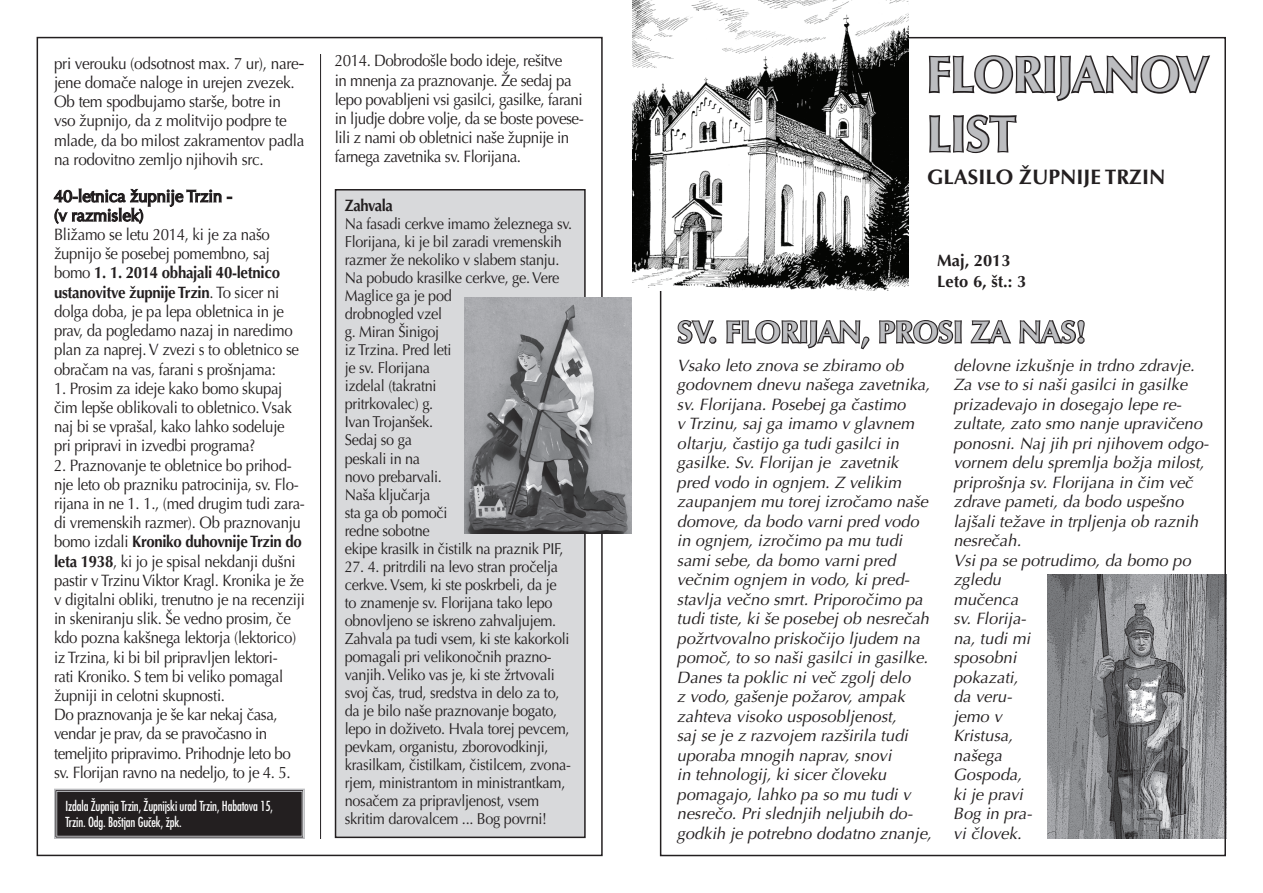
<style>
.page{position:relative;width:1263px;height:893px;background:#fff}
.page>*{position:absolute;margin:0;border:0;box-sizing:border-box;transform-origin:0 0}
.t1{font:700 49.5px/59.4px "Optima";color:#bcbdc0;scale:.95 1}
.t2{font:700 30px "Optima";color:#bcbdc0}
.t3{font:700 21px "Optima";color:#231f20}
.t4{font:italic 16.5px/19.5px "Optima";color:#231f20}
.t5{font:16.5px/19.2px "Optima";letter-spacing:-.02em;color:#231f20;scale:.91 1}
.t6{font:16.5px/19.2px "Optima";letter-spacing:-.02em;color:#231f20;scale:.92 1}
.t7{font:16.5px/19.2px "Optima";letter-spacing:-.02em;color:#231f20;scale:.93 1}
.t8{font:700 16.5px/21px "Optima";color:#231f20}
.t9{font:700 16.5px "Optima";letter-spacing:-.03em;color:#231f20;scale:.9 1}
.t10{font:15.75px/18px "Optima";letter-spacing:-.02em;color:#231f20;scale:.92 1}
.t11{font:500 condensed 13.5px/16.2px "Futura";letter-spacing:-.01em;color:#fff;scale:.93 1}
.s1{font-weight:700}
</style>
<div class="page">
<svg style="left:677px;top:320px;width:39px;height:24px"></svg>
<div style="left:709px;top:337px;width:7px;height:7px;border:2px solid #231f20;border-radius:50%"></div>
<svg style="left:726px;top:320px;width:144px;height:30px"></svg>
<svg style="left:879px;top:320px;width:83px;height:24px"></svg>
<svg style="left:970px;top:320px;width:115px;height:24px"></svg>
<svg style="left:928px;top:55px;width:282px;height:47px"></svg>
<svg style="left:929px;top:114px;width:88px;height:40px"></svg>
<svg style="left:54px;top:788px;width:251px;height:51px;background:#353133"></svg>
<div style="left:56px;top:791px;width:246px;height:45px;border:1px solid #bcbdc0"></div>
<hr style="left:320px;top:54px;width:1px;height:785px;background:#231f20">
<div style="left:335px;top:190px;width:250px;height:647px;background:#d8d9db"></div>
<div style="left:335px;top:189px;width:251px;height:649px;border:2px solid #231f20"></div>
<svg style="left:53px;top:188px;width:179px;height:36px"></svg>
<img style="left:1047px;top:575px;width:176px;height:263px">
<img style="left:632px;top:0;width:277px;height:291px">
<img style="left:465px;top:297px;width:166px;height:237px">
<p class="t7" style="left:54px;top:54px;width:271px">pri verouku (odsotnost max. 7 ur), nare&shy;jene domače naloge in urejen zvezek.<br>Ob tem spodbujamo starše, botre in vso župnijo, da z molitvijo podpre te mlade, da bo milost zakramentov padla na rodovitno zemljo njihovih src.</p>
<p class="t5" style="left:54px;top:225px;width:271px">Bližamo se letu 2014, ki je za našo župnijo še posebej pomembno, saj bomo <span class="s1">1. 1. 2014 obhajali 40-letnico ustanovitve župnije Trzin</span>. To sicer ni dolga doba, je pa lepa obletnica in je prav, da pogledamo nazaj in naredimo plan za naprej. V zvezi s to obletnico se obračam na vas, farani s prošnjama:</p>
<p class="t5" style="left:54px;top:379px;width:263px">1. Prosim za ideje kako bomo skupaj čim lepše oblikovali to obletnico. Vsak naj bi se vprašal, kako lahko sodeluje pri pripravi in izvedbi programa?</p>
<p class="t5" style="left:54px;top:456px;width:277px">2. Praznovanje te obletnice bo prihod&shy;nje leto ob prazniku patrocinija, sv. Flo&shy;rijana in ne 1. 1., (med drugim tudi zara&shy;di vremenskih razmer). Ob praznovanju bomo izdali <span class="s1">Kroniko duhovnije Trzin do leta 1938</span>, ki jo je spisal nekdanji dušni pastir v Trzinu Viktor Kragl. Kronika je že v digitalni obliki, trenutno je na recenziji in skeniranju slik. Še vedno prosim, če kdo pozna kakšnega lektorja (lektorico) iz Trzina, ki bi bil pripravljen lektori-<br>rati Kroniko. S tem bi veliko pomagal župniji in celotni skupnosti.<br>Do praznovanja je še kar nekaj časa, vendar je prav, da se pravočasno in temeljito pripravimo. Prihodnje leto bo sv. Florijan ravno na nedeljo, to je 4. 5.</p>
<p class="t11" style="left:66px;top:798px;width:225px">Izdala Župnija Trzin, Župnijski urad Trzin, Habatova 15,<br>Trzin. Odg. Boštjan Guček, žpk.</p>
<p class="t6" style="left:335px;top:51px;width:272px">2014. Dobrodošle bodo ideje, rešitve<br>in mnenja za praznovanje. Že sedaj pa lepo povabljeni vsi gasilci, gasilke, farani in ljudje dobre volje, da se boste povese&shy;lili z nami ob obletnici naše župnije in farnega zavetnika sv. Florijana.</p>
<p class="t9" style="left:345px;top:196px;width:55px">Zahvala</p>
<p class="t10" style="left:345px;top:215px;width:249px">Na fasadi cerkve imamo železnega sv.<br>Florijana, ki je bil zaradi vremenskih razmer že nekoliko v slabem stanju.<br>Na pobudo krasilke cerkve, ge. Vere<br>Maglice ga je pod<br>drobnogled vzel<br>g. Miran Šinigoj<br>iz Trzina. Pred leti<br>je sv. Florijana<br>izdelal (takratni<br>pritrkovalec) g.<br>Ivan Trojanšek.<br>Sedaj so ga<br>peskali in na<br>novo prebarvali.<br>Naša ključarja<br>sta ga ob pomoči<br>redne sobotne<br>ekipe krasilk in čistilk na praznik PIF,</p>
<p class="t10" style="left:345px;top:557px;width:247px">27. 4. pritrdili na levo stran pročelja cerkve. Vsem, ki ste poskrbeli, da je to znamenje sv. Florijana tako lepo obnovljeno se iskreno zahvaljujem.<br>Zahvala pa tudi vsem, ki ste kakorkoli pomagali pri velikonočnih prazno&shy;vanjih. Veliko vas je, ki ste žrtvovali svoj čas, trud, sredstva in delo za to, da je bilo naše praznovanje bogato, lepo in doživeto. Hvala torej pevcem, pevkam, organistu, zborovodkinji, krasilkam, čistilkam, čistilcem, zvona&shy;rjem, ministrantom in ministrantkam, nosačem za pripravljenost, vsem skritim darovalcem ... Bog povrni!</p>
<h1 class="t1" style="left:927px;top:45px;width:298px">FLORIJANOV<br>LIST</h1>
<p class="t3" style="left:927px;top:164px;width:240px">GLASILO ŽUPNIJE TRZIN</p>
<p class="t8" style="left:937px;top:250px;width:90px">Maj, 2013<br>Leto 6, št.: 3</p>
<h2 class="t2" style="left:677px;top:314px;width:410px">SV. FLORIJAN, PROSI ZA NAS!</h2>
<p class="t4" style="left:677px;top:356px;width:260px">Vsako leto znova se zbiramo ob godovnem dnevu našega zavetnika, sv. Florijana. Posebej ga častimo<br>v Trzinu, saj ga imamo v glavnem oltarj u, častijo ga tudi gasilci in gasilke. Sv. Florijan je zavetnik pred vodo in ognjem. Z velikim zaupanjem mu torej izročamo naše domove, da bodo varni pred vodo in ognjem, izročimo pa mu tudi sami sebe, da bomo varni pred večnim ognjem in vodo, ki pred&shy;stavlja večno smrt. Priporočimo pa tudi tiste, ki še posebej ob nesrečah požrtvovalno priskočijo lj udem na pomoč, to so naši gasilci in gasilke.<br>Danes ta poklic ni več zgolj delo<br>z vodo, gašenje požarov, ampak zahteva visoko usposobljenost,<br>saj se je z razvojem razširila tudi uporaba mnogih naprav, snovi<br>in tehnologij, ki sicer človeku pomagajo, lahko pa so mu tudi v nesrečo. Pri slednj ih neljubih do&shy;godkih je potrebno dodatno znanje,</p>
<p class="t4" style="left:953px;top:356px;width:260px">delovne izkušnje in trdno zdravje.<br>Za vse to si naši gasilci in gasilke prizadevajo in dosegajo lepe re&shy;zultate, zato smo nanje upravičeno ponosni. Naj j ih pri nj ihovem odgo&shy;vornem delu spremlja božja milost, priprošnja sv. Florijana in čim več zdrave pameti, da bodo uspešno lajšali težave in trpljenja ob raznih nesrečah.<br>Vsi pa se potrudimo, da bomo po zgledu<br>mučenca<br>sv. Florija-<br>na, tudi mi<br>sposobni<br>pokazati,<br>da veru-<br>jemo v<br>Kristusa,<br>našega<br>Gospoda,<br>ki je pravi<br>Bog in pra-<br>vi človek.</p>
</div>
